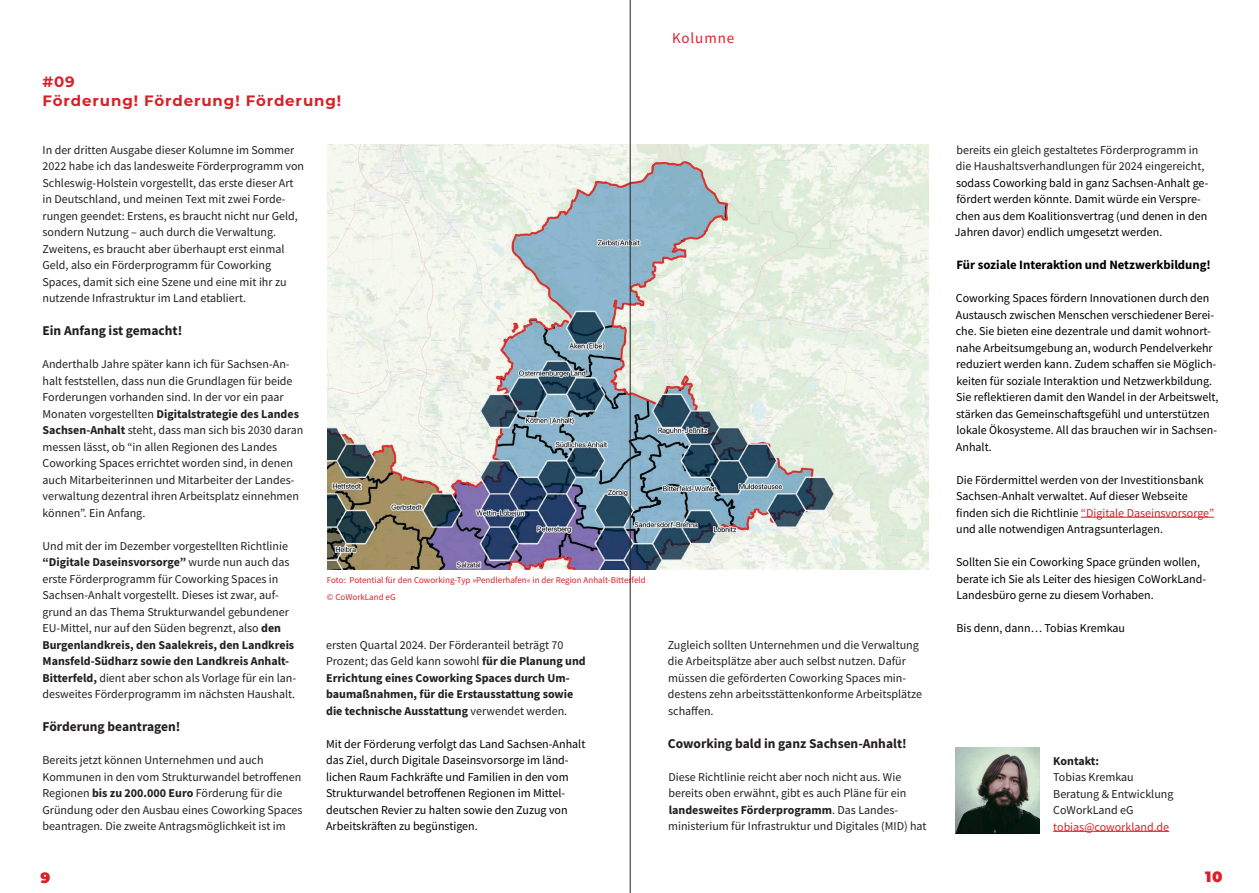
<style>
.page{position:relative;width:1259px;height:893px;background:#fff}
.page>*{position:absolute;margin:0;border:0;box-sizing:border-box;transform-origin:0 0}
.t1{font:700 15px/19.5px "Montserrat";letter-spacing:.06em;color:#d92028}
.t2{font:15px "Source Sans Pro";letter-spacing:.06em;color:#d92028}
.t3{font:900 15px "Montserrat";color:#d92028}
.t4{font:700 13.5px "Source Sans Pro";color:#231f20}
.t5{font:700 12.75px "Source Sans Pro";color:#000001}
.t6{font:12px/16.5px "Source Sans Pro";color:#231f20}
.t7{font:12px/16.5px "Source Sans Pro";color:#000001}
.t8{font:700 12px/16.5px "Source Sans Pro";color:#231f20}
.t9{font:12px "Source Sans Pro";color:#d92028}
.t10{font:9px/16.5px "Source Sans Pro";color:#d92028}
.s1{font-weight:700}
.s2{font-weight:400}
.s3{color:#d1232a}
</style>
<div class="page">
<img style="left:955px;top:748px;width:85px;height:85px">
<hr style="left:1053px;top:831px;width:116px;height:1px;background:#d92028">
<hr style="left:1081px;top:517px;width:133px;height:1px;background:#d1232a">
<img style="left:327px;top:145px;width:601px;height:425px">
<hr style="left:630px;top:0;width:1px;height:893px;background:#231f20">
<p class="t1" style="left:43px;top:71px;width:300px">#09<br>Förderung! Förderung! Förderung!</p>
<p class="t6" style="left:43px;top:141px;width:263px">In der dritten Ausgabe dieser Kolumne im Sommer 2022 habe ich das landesweite Förderprogramm von Schleswig-Holstein vorgestellt, das erste dieser Art in Deutschland, und meinen Text mit zwei Forde&shy;rungen geendet: Erstens, es braucht nicht nur Geld, sondern Nutzung – auch durch die Verwaltung.<br>Zweitens, es braucht aber überhaupt erst einmal Geld, also ein Förderprogramm für Coworking Spaces, damit sich eine Szene und eine mit ihr zu nutzende Infrastruktur im Land etabliert.</p>
<p class="t4" style="left:43px;top:321px;width:141px">Ein Anfang ist gemacht!</p>
<p class="t6" style="left:43px;top:356px;width:262px">Anderthalb Jahre später kann ich für Sachsen-An&shy;halt feststellen, dass nun die Grundlagen für beide Forderungen vorhanden sind. In der vor ein paar Monaten vorgestellten <span class="s1">Digitalstrategie des Landes Sachsen-Anhalt</span> steht, dass man sich bis 2030 daran messen lässt, ob “in allen Regionen des Landes Coworking Spaces errichtet worden sind, in denen auch Mitarbeiterinnen und Mitarbeiter der Landes&shy;verwaltung dezentral ihren Arbeitsplatz einnehmen können”. Ein Anfang.</p>
<p class="t6" style="left:43px;top:537px;width:255px">Und mit der im Dezember vorgestellten Richtlinie <span class="s1">“Digitale Daseinsvorsorge”</span> wurde nun auch das erste Förderprogramm für Coworking Spaces in Sachsen-Anhalt vorgestellt. Dieses ist zwar, auf&shy;grund an das Thema Strukturwandel gebundener EU-Mittel, nur auf den Süden begrenzt, also <span class="s1">den Burgenlandkreis, den Saalekreis, den Landkreis Mansfeld-Südharz sowie den Landkreis Anhalt-Bitterfeld,</span> dient aber schon als Vorlage für ein lan&shy;desweites Förderprogramm im nächsten Haushalt.</p>
<p class="t4" style="left:43px;top:717px;width:139px">Förderung beantragen!</p>
<p class="t6" style="left:43px;top:752px;width:262px">Bereits jetzt können Unternehmen und auch Kommunen in den vom Strukturwandel betroffenen Regionen <span class="s1">bis zu 200.000 Euro</span> Förderung für die Gründung oder den Ausbau eines Coworking Spaces beantragen. Die zweite Antragsmöglichkeit ist im</p>
<p class="t3" style="left:41px;top:866px;width:11px">9</p>
<p class="t10" style="left:327px;top:572px;width:320px">Foto: Potential für den Coworking-Typ »Pendlerhafen« in der Region Anhalt-Bitterfeld © CoWorkLand eG</p>
<p class="t8" style="left:326px;top:636px;width:261px"><span class="s2">ersten Quartal 2024. Der Förderanteil beträgt 70<br>Prozent; das Geld kann sowohl</span> für die Planung und Errichtung eines Coworking Spaces durch Um&shy;baumaßnahmen, für die Erstausstattung sowie die technische Ausstattung <span class="s2">verwendet werden.</span></p>
<p class="t7" style="left:326px;top:735px;width:261px">Mit der Förderung verfolgt das Land Sachsen-Anhalt das Ziel, durch Digitale Daseinsvorsorge im länd&shy;lichen Raum Fachkräfte und Familien in den vom Strukturwandel betroffenen Regionen im Mittel&shy;deutschen Revier zu halten sowie den Zuzug von Arbeitskräften zu begünstigen.</p>
<p class="t2" style="left:672px;top:29px;width:64px">Kolumne</p>
<p class="t6" style="left:668px;top:636px;width:256px">Zugleich sollten Unternehmen und die Verwaltung die Arbeitsplätze aber auch selbst nutzen. Dafür müssen die geförderten Coworking Spaces min&shy;destens zehn arbeitsstättenkonforme Arbeitsplätze schaffen.</p>
<p class="t4" style="left:668px;top:734px;width:240px">Coworking bald in ganz Sachsen-Anhalt!</p>
<p class="t6" style="left:668px;top:768px;width:260px">Diese Richtlinie reicht aber noch nicht aus. Wie bereits oben erwähnt, gibt es auch Pläne für ein <span class="s1">landesweites Förderprogramm</span>. Das Landes&shy;ministerium für Infrastruktur und Digitales (MID) hat</p>
<p class="t6" style="left:956px;top:141px;width:250px">bereits ein gleich gestaltetes Förderprogramm in die Haushaltsverhandlungen für 2024 eingereicht,</p>
<p class="t7" style="left:955px;top:174px;width:255px">sodass Coworking bald in ganz Sachsen-Anhalt ge&shy;fördert werden könnte. Damit würde ein Verspre&shy;chen aus dem Koalitionsvertrag (und denen in den Jahren davor) endlich umgesetzt werden.</p>
<p class="t5" style="left:956px;top:256px;width:256px">Für soziale Interaktion und Netzwerkbildung!</p>
<p class="t7" style="left:956px;top:290px;width:264px">Coworking Spaces fördern Innovationen durch den Austausch zwischen Menschen verschiedener Berei&shy;che. Sie bieten eine dezentrale und damit wohnort&shy;nahe Arbeitsumgebung an, wodurch Pendelverkehr reduziert werden kann. Zudem schaffen sie Möglich&shy;keiten für soziale Interaktion und Netzwerkbildung.<br>Sie reflektieren damit den Wandel in der Arbeitswelt, stärken das Gemeinschaftsgefühl und unterstützen lokale Ökosysteme. All das brauchen wir in Sachsen-Anhalt.</p>
<p class="t7" style="left:956px;top:471px;width:260px">Die Fördermittel werden von der Investitionsbank Sachsen-Anhalt verwaltet. Auf dieser Webseite finden sich die Richtlinie <span class="s3">“Digitale Daseinsvorsorge” </span>und alle notwendigen Antragsunterlagen.</p>
<p class="t7" style="left:956px;top:554px;width:251px">Sollten Sie ein Coworking Space gründen wollen, berate ich Sie als Leiter des hiesigen CoWorkLand-<br>Landesbüro gerne zu diesem Vorhaben.</p>
<p class="t7" style="left:956px;top:620px;width:170px">Bis denn, dann… Tobias Kremkau</p>
<p class="t8" style="left:1053px;top:752px;width:47px">Kontakt:</p>
<p class="t6" style="left:1053px;top:769px;width:122px">Tobias Kremkau<br>Beratung &amp; Entwicklung<br>CoWorkLand eG</p>
<p class="t9" style="left:1053px;top:819px;width:117px">tobias@coworkland.de</p>
<p class="t3" style="left:1205px;top:866px;width:19px">10</p>
</div>
